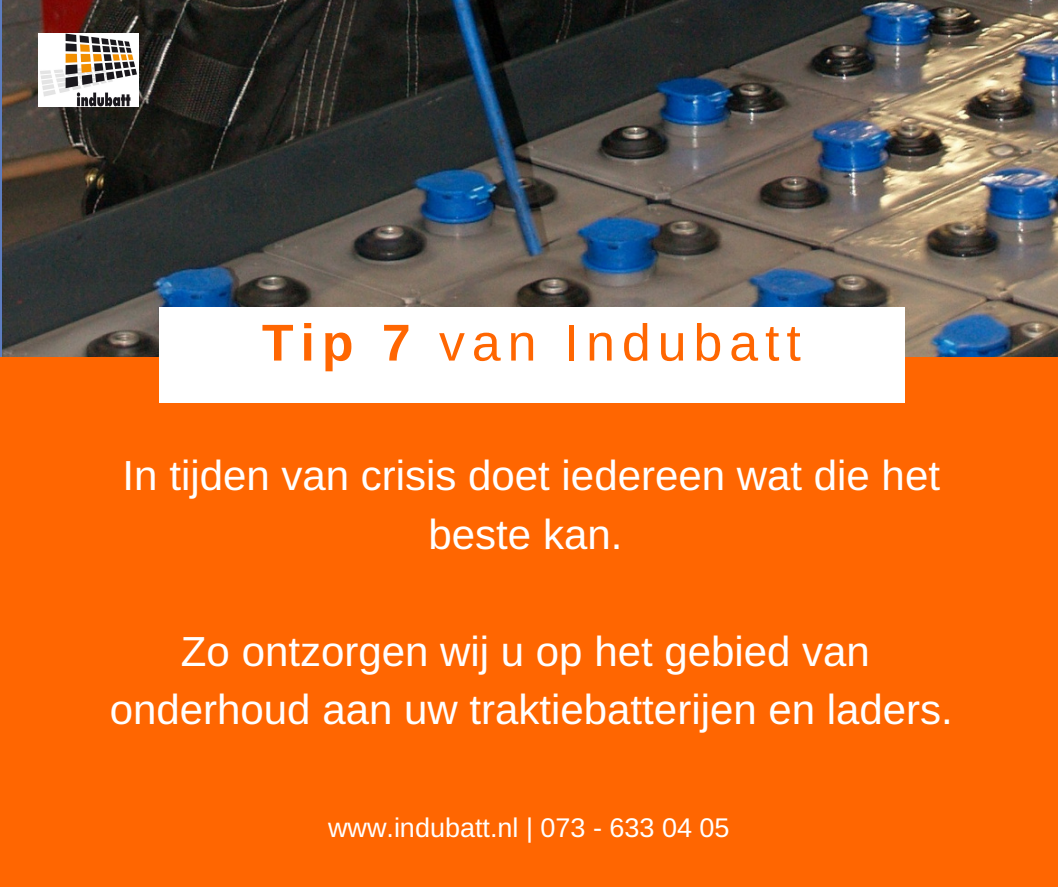
<style>
.page{position:relative;width:1058px;height:887px;background:#fff}
.page>*{position:absolute;margin:0;border:0;box-sizing:border-box;transform-origin:0 0}
.t1{font:51.9px "Arimo";letter-spacing:.135em;color:#ff6601}
.t2{font:42px/58.5px "Arimo";color:#fff;text-align:center}
.t3{font:27px "Arimo";color:#fff}
.s1{font-weight:700}
</style>
<div class="page">
<img style="left:2px;top:0;width:1056px;height:356px">
<div style="left:0;top:356px;width:1058px;height:530px;background:#ff6601"></div>
<div style="left:159px;top:307px;width:745px;height:96px;background:#fff"></div>
<img style="left:39px;top:33px;width:100px;height:73px">
<p class="t1" style="left:262px;top:313px;width:540px"><span class="s1">Tip 7</span> van Indubatt</p>
<p class="t2" style="left:123px;top:446px;width:819px">In tijden van crisis doet iedereen wat die het beste kan.</p>
<p class="t2" style="left:110px;top:621px;width:844px">Zo ontzorgen wij u op het gebied van onderhoud aan uw traktiebatterijen en laders.</p>
<p class="t3" style="left:328px;top:812px;width:403px">www.indubatt.nl | 073 - 633 04 05</p>
</div>
